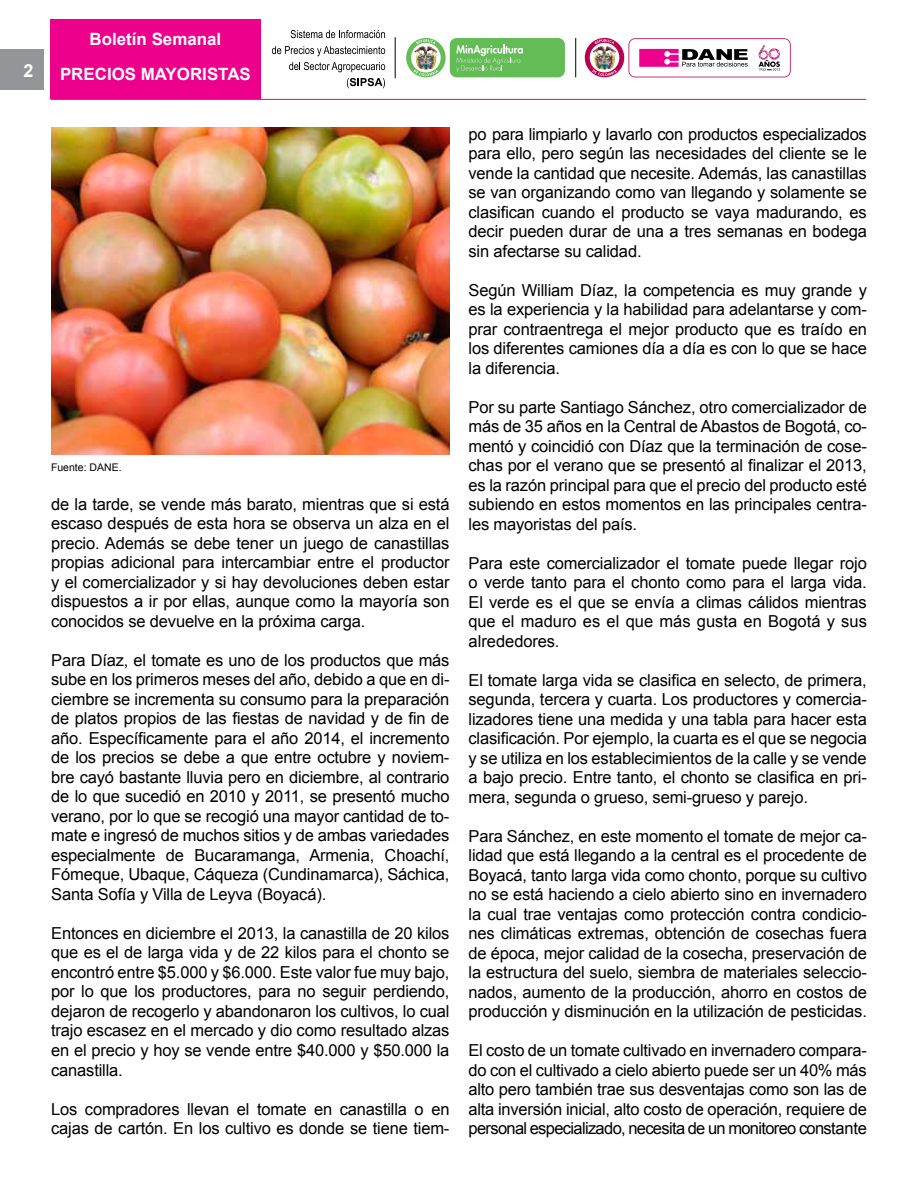
<style>
.page{position:relative;width:918px;height:1188px;background:#fff}
.page>*{position:absolute;margin:0;border:0;box-sizing:border-box;transform-origin:0 0}
.t1{font:700 18px "Arial";color:#fff}
.t2{font:700 16.95px "Arial";color:#fff}
.t3{font:16.5px/19.5px "Arial";letter-spacing:-.01em;color:#000;text-align:justify}
.t4{font:10.5px "Arial";color:#000}
</style>
<div class="page">
<div style="left:50px;top:19px;width:210px;height:80px;background:#ec008c"></div>
<hr style="left:50px;top:99px;width:816px;height:1px;background:#ec008c">
<div style="left:0;top:49px;width:43px;height:40px;background:#939598"></div>
<hr style="left:575px;top:38px;width:1px;height:39px;background:#000">
<hr style="left:395px;top:37px;width:1px;height:41px;background:#000">
<svg style="left:291px;top:30px;width:94px;height:8px"></svg>
<svg style="left:272px;top:46px;width:113px;height:10px"></svg>
<svg style="left:289px;top:62px;width:96px;height:10px"></svg>
<svg style="left:347px;top:78px;width:38px;height:10px"></svg>
<svg style="left:585px;top:38px;width:206px;height:39px"></svg>
<svg style="left:406px;top:38px;width:40px;height:39px"></svg>
<div style="left:450px;top:38px;width:115px;height:39px;background:#63bc55;border-radius:7px"></div>
<svg style="left:456px;top:44px;width:67px;height:28px"></svg>
<img style="left:593px;top:46px;width:24px;height:24px">
<img style="left:414px;top:46px;width:24px;height:24px">
<img style="left:51px;top:128px;width:398px;height:326px">
<p class="t2" style="left:90px;top:28px;width:133px">Boletín Semanal</p>
<p class="t1" style="left:24px;top:58px;width:12px">2</p>
<p class="t2" style="left:60px;top:63px;width:192px">PRECIOS MAYORISTAS</p>
<p class="t4" style="left:51px;top:461px;width:72px">Fuente: DANE.</p>
<p class="t3" style="left:51px;top:495px;width:400px">de la tarde, se vende más barato, mientras que si está escaso después de esta hora se observa un alza en el precio. Además se debe tener un juego de canastillas propias adicional para intercambiar entre el productor y el comercializador y si hay devoluciones deben estar dispuestos a ir por ellas, aunque como la mayoría son conocidos se devuelve en la próxima carga.</p>
<p class="t3" style="left:51px;top:651px;width:400px">Para Díaz, el tomate es uno de los productos que más sube en los primeros meses del año, debido a que en di&shy;ciembre se incrementa su consumo para la preparación de platos propios de las fiestas de navidad y de fin de año. Específicamente para el año 2014, el incremento de los precios se debe a que entre octubre y noviem&shy;bre cayó bastante lluvia pero en diciembre, al contrario de lo que sucedió en 2010 y 2011, se presentó mucho verano, por lo que se recogió una mayor cantidad de to&shy;mate e ingresó de muchos sitios y de ambas variedades especialmente de Bucaramanga, Armenia, Choachí, Fómeque, Ubaque, Cáqueza (Cundinamarca), Sáchica, Santa Sofía y Villa de Leyva (Boyacá).</p>
<p class="t3" style="left:51px;top:924px;width:400px">Entonces en diciembre el 2013, la canastilla de 20 kilos que es el de larga vida y de 22 kilos para el chonto se encontró entre $5.000 y $6.000. Este valor fue muy bajo, por lo que los productores, para no seguir perdiendo, dejaron de recogerlo y abandonaron los cultivos, lo cual trajo escasez en el mercado y dio como resultado alzas en el precio y hoy se vende entre $40.000 y $50.000 la canastilla.</p>
<p class="t3" style="left:51px;top:1099px;width:400px">Los compradores llevan el tomate en canastilla o en cajas de cartón. En los cultivo es donde se tiene tiem-</p>
<p class="t3" style="left:469px;top:124px;width:400px">po para limpiarlo y lavarlo con productos especializados para ello, pero según las necesidades del cliente se le vende la cantidad que necesite. Además, las canastillas se van organizando como van llegando y solamente se clasifican cuando el producto se vaya madurando, es decir pueden durar de una a tres semanas en bodega sin afectarse su calidad.</p>
<p class="t3" style="left:469px;top:280px;width:400px">Según William Díaz, la competencia es muy grande y es la experiencia y la habilidad para adelantarse y com&shy;prar contraentrega el mejor producto que es traído en los diferentes camiones día a día es con lo que se hace la diferencia.</p>
<p class="t3" style="left:469px;top:397px;width:400px">Por su parte Santiago Sánchez, otro comercializador de más de 35 años en la Central de Abastos de Bogotá, co&shy;mentó y coincidió con Díaz que la terminación de cose&shy;chas por el verano que se presentó al finalizar el 2013, es la razón principal para que el precio del producto esté subiendo en estos momentos en las principales centra&shy;les mayoristas del país.</p>
<p class="t3" style="left:469px;top:553px;width:400px">Para este comercializador el tomate puede llegar rojo o verde tanto para el chonto como para el larga vida.<br>El verde es el que se envía a climas cálidos mientras que el maduro es el que más gusta en Bogotá y sus alrededores.</p>
<p class="t3" style="left:469px;top:670px;width:400px">El tomate larga vida se clasifica en selecto, de primera, segunda, tercera y cuarta. Los productores y comercia&shy;lizadores tiene una medida y una tabla para hacer esta clasificación. Por ejemplo, la cuarta es el que se negocia y se utiliza en los establecimientos de la calle y se vende a bajo precio. Entre tanto, el chonto se clasifica en pri&shy;mera, segunda o grueso, semi-grueso y parejo.</p>
<p class="t3" style="left:469px;top:826px;width:400px">Para Sánchez, en este momento el tomate de mejor ca&shy;lidad que está llegando a la central es el procedente de Boyacá, tanto larga vida como chonto, porque su cultivo no se está haciendo a cielo abierto sino en invernadero la cual trae ventajas como protección contra condicio&shy;nes climáticas extremas, obtención de cosechas fuera de época, mejor calidad de la cosecha, preservación de la estructura del suelo, siembra de materiales seleccio&shy;nados, aumento de la producción, ahorro en costos de producción y disminución en la utilización de pesticidas.</p>
<p class="t3" style="left:469px;top:1041px;width:400px">El costo de un tomate cultivado en invernadero compara&shy;do con el cultivado a cielo abierto puede ser un 40% más alto pero también trae sus desventajas como son las de alta inversión inicial, alto costo de operación, requiere de personal especializado, necesita de un monitoreo constante</p>
</div>
